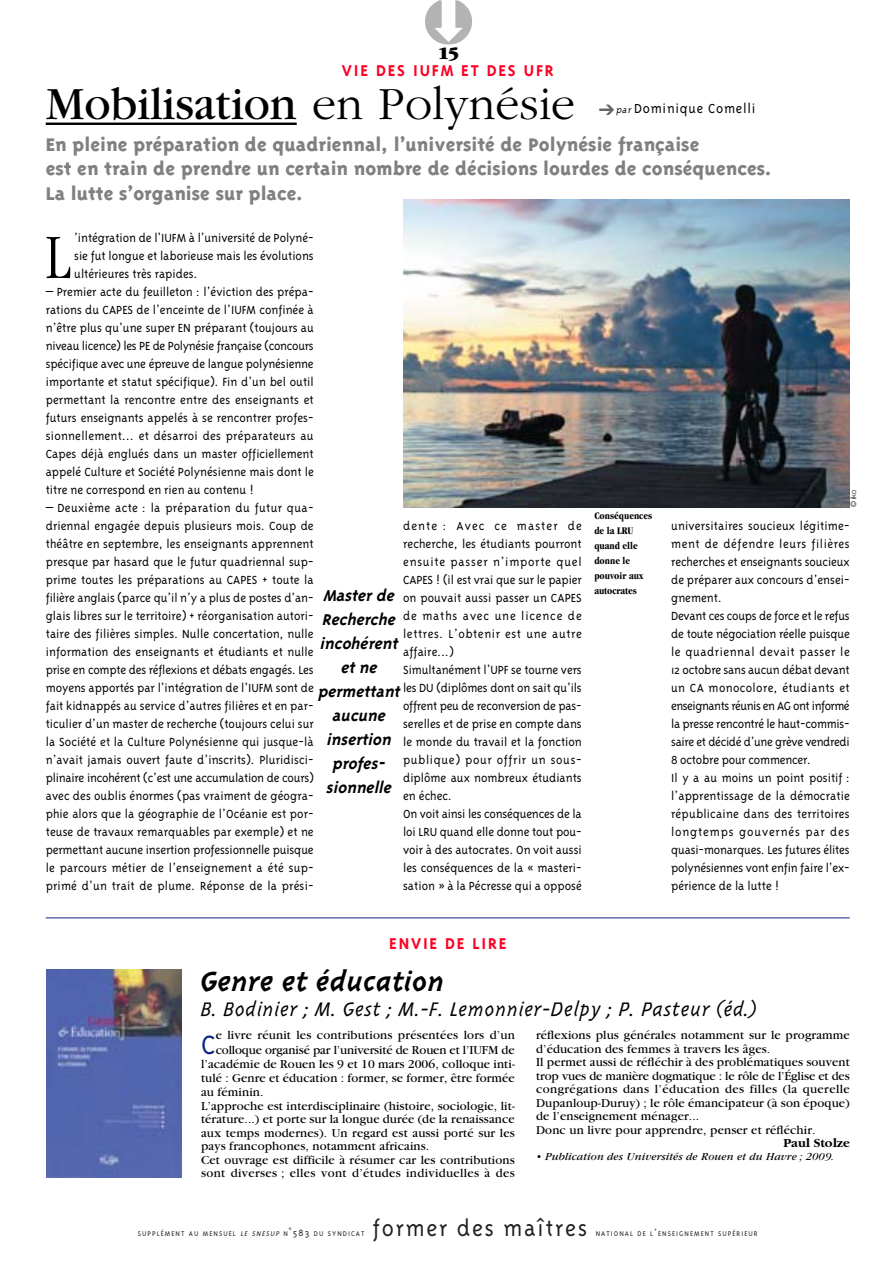
<style>
.page{position:relative;width:893px;height:1262px;background:#fff}
.page>*{position:absolute;margin:0;border:0;box-sizing:border-box;transform-origin:0 0}
.t1{font:300 condensed 65.1px "Garamond";color:#000}
.t2{font:48px "Garamond";color:#000}
.t3{font:italic 700 31.5px "Triplex";color:#000}
.t4{font:300 30.3px "Triplex";color:#0d2581}
.t5{font:300 25.5px "Triplex";letter-spacing:.07em;color:#231f20}
.t6{font:italic 300 22.5px "Triplex";letter-spacing:.01em;color:#000}
.t7{font:800 21px/24px "Triplex";color:#808080}
.t8{font:italic 700 18px/24px "Triplex";color:#000;text-align:center}
.t9{font:700 18px "Triplex";letter-spacing:.1em;color:#fc0125}
.t10{font:700 18px "Garamond";color:#000}
.t11{font:300 15px "Triplex";letter-spacing:.05em;color:#000}
.t12{font:300 13.5px/18px "Triplex";color:#000;text-align:justify}
.t13{font:12.75px/13.5px "Garamond";letter-spacing:.01em;color:#000}
.t14{font:12.75px "Garamond";letter-spacing:-.01em;color:#000}
.t15{font:12.75px "Garamond";letter-spacing:.03em;color:#000}
.t16{font:700 12.75px "Garamond";letter-spacing:.01em;color:#000}
.t17{font:italic 11.25px "Garamond";letter-spacing:.01em;color:#000}
.t18{font:700 condensed 10.5px/15px "Garamond";color:#000}
.t19{font:300 7.8px "Triplex";letter-spacing:.135em;color:#231f20}
.t20{font:300 7.5px "Helvetica Neue";color:#000}
.s1{font-weight:300}
.s2{color:#666}
.s3{font-style:italic;font-size:10.5px}
.s4{font-style:italic}
.s5{font-size:10.5px}
</style>
<div class="page">
<hr style="left:46px;top:123px;width:251px;height:2px;background:#000">
<img style="left:403px;top:200px;width:446px;height:307px">
<hr style="left:46px;top:917px;width:803px;height:1px;background:#0d2581">
<img style="left:47px;top:969px;width:134px;height:208px">
<h3 class="t10" style="left:439px;top:47px;width:22px">15</h3>
<h3 class="t9" style="left:342px;top:63px;width:213px">VIE DES IUFM ET DES UFR</h3>
<h2 class="t2" style="left:46px;top:87px;width:531px">Mobilisation <span class="s1">en Polynésie</span></h2>
<h3 class="t7" style="left:46px;top:135px;width:727px">En pleine préparation de quadriennal, l’université de Polynésie française<br>est en train de prendre un certain nombre de décisions lourdes de conséquences.<br>La lutte s’organise sur place.</h3>
<p class="t11" style="left:598px;top:102px;width:158px"><span class="s2">➔</span><span class="s3">par</span> Dominique Comelli</p>
<h1 class="t1" style="left:46px;top:232px;width:27px">L</h1>
<p class="t12" style="left:74px;top:230px;width:241px">’intégration de l’IUFM à l’université de Polyné&shy;sie fut longue et laborieuse mais les évolutions ultérieures très rapides.</p>
<p class="t12" style="left:46px;top:284px;width:269px">– Premier acte du feuilleton : l’éviction des prépa&shy;rations du CAPES de l’enceinte de l’IUFM confinée à n’être plus qu’une super EN préparant (toujours au niveau licence) les PE de Polynésie française (concours spécifique avec une épreuve de langue polynésienne importante et statut spécifique). Fin d’un bel outil permettant la rencontre entre des enseignants et futurs enseignants appelés à se rencontrer profes&shy;sionnellement... et désarroi des préparateurs au Capes déjà englués dans un master officiellement appelé Culture et Société Polynésienne mais dont le titre ne correspond en rien au contenu !</p>
<p class="t12" style="left:46px;top:500px;width:269px">– Deuxième acte : la préparation du futur qua&shy;driennal engagée depuis plusieurs mois. Coup de théâtre en septembre, les enseignants apprennent presque par hasard que le futur quadriennal sup&shy;prime toutes les préparations au CAPES + toute la filière anglais (parce qu’il n’y a plus de postes d’an&shy;glais libres sur le territoire) + réorganisation autori&shy;taire des filières simples. Nulle concertation, nulle information des enseignants et étudiants et nulle prise en compte des réflexions et débats engagés. Les moyens apportés par l’intégration de l’IUFM sont de fait kidnappés au service d’autres filières et en par&shy;ticulier d’un master de recherche (toujours celui sur la Société et la Culture Polynésienne qui jusque-là n’avait jamais ouvert faute d’inscrits). Pluridisci&shy;plinaire incohérent (c’est une accumulation de cours) avec des oublis énormes (pas vraiment de géogra&shy;phie alors que la géographie de l’Océanie est por&shy;teuse de travaux remarquables par exemple) et ne permettant aucune insertion professionnelle puisque le parcours métier de l’enseignement a été sup&shy;primé d’un trait de plume. Réponse de la prési-</p>
<p class="t20" style="left:850px;top:507px;width:19px;rotate:-90deg">© iko</p>
<p class="t18" style="left:594px;top:509px;width:59px">Conséquences de la LRU quand elle donne le pouvoir aux autocrates</p>
<p class="t12" style="left:403px;top:518px;width:180px;text-align:left">dente : Avec ce master de recherche, les étudiants pourront ensuite passer n’importe quel<br>CAPES ! (il est vrai que sur le papier on pouvait aussi passer un CAPES de maths avec une licence de lettres. L’obtenir est une autre affaire...)<br>Simultanément l’UPF se tourne vers les DU (diplômes dont on sait qu’ils offrent peu de reconversion de pas&shy;serelles et de prise en compte dans le monde du travail et la fonction publique) pour offrir un sous&shy;diplôme aux nombreux étudiants en échec.<br>On voit ainsi les conséquences de la loi LRU quand elle donne tout pou&shy;voir à des autocrates. On voit aussi les conséquences de la « masteri&shy;sation » à la Pécresse qui a opposé</p>
<p class="t12" style="left:671px;top:518px;width:180px;text-align:left">universitaires soucieux légitime&shy;ment de défendre leurs filières recherches et enseignants soucieux de préparer aux concours d’ensei&shy;gnement.<br>Devant ces coups de force et le refus de toute négociation réelle puisque le quadriennal devait passer le<br>12 octobre sans aucun débat devant un CA monocolore, étudiants et enseignants réunis en AG ont informé la presse rencontré le haut-commis&shy;saire et décidé d’une grève vendredi<br>8 octobre pour commencer.<br>Il y a au moins un point positif : l’apprentissage de la démocratie républicaine dans des territoires longtemps gouvernés par des quasi-monarques. Les futures élites polynésiennes vont enfin faire l’ex&shy;périence de la lutte !</p>
<h3 class="t8" style="left:317px;top:585px;width:87px">Masterde<br>Recherche incohérent etne permettant aucune insertion profes&shy;sionnelle</h3>
<h3 class="t9" style="left:389px;top:937px;width:119px">ENVIE DE LIRE</h3>
<h3 class="t3" style="left:201px;top:969px;width:245px">Genre et éducation</h3>
<h3 class="t6" style="left:201px;top:1001px;width:558px">B. Bodinier ; M. Gest ; M.-F. Lemonnier-Delpy ; P. Pasteur (éd.)</h3>
<h3 class="t4" style="left:201px;top:1032px;width:16px">C</h3>
<p class="t13" style="left:216px;top:1029px;width:300px">e livre réunit les contributions présentées lors d’un</p>
<p class="t14" style="left:216px;top:1045px;width:300px">colloque organisé par l’université de Rouen et l’IUFM de</p>
<p class="t13" style="left:201px;top:1058px;width:315px">l’académie de Rouen les 9 et 10 mars 2006, colloque inti-</p>
<p class="t13" style="left:201px;top:1072px;width:315px">tulé : Genre et éducation : former, se former, être formée</p>
<p class="t13" style="left:201px;top:1086px;width:64px">au féminin.</p>
<p class="t13" style="left:201px;top:1100px;width:315px">L’approche est interdisciplinaire (histoire, sociologie, lit-</p>
<p class="t13" style="left:201px;top:1113px;width:315px">térature...) et porte sur la longue durée (de la renaissance</p>
<p class="t13" style="left:201px;top:1127px;width:315px">aux temps modernes). Un regard est aussi porté sur les</p>
<p class="t13" style="left:201px;top:1140px;width:230px">pays francophones, notamment africains.</p>
<p class="t13" style="left:201px;top:1154px;width:315px">Cet ouvrage est difficile à résumer car les contributions</p>
<p class="t15" style="left:201px;top:1169px;width:315px">sont diverses ; elles vont d’études individuelles à des</p>
<p class="t13" style="left:536px;top:1029px;width:315px">réflexions plus générales notamment sur le programme d’éducation des femmes à travers les âges.<br>Il permet aussi de réfléchir à des problématiques souvent trop vues de manière dogmatique : le rôle de l’Église et des congrégations dans l’éducation des filles (la querelle Dupanloup-Duruy) ; le rôle émancipateur (à son époque) de l’enseignement ménager...<br>Donc un livre pour apprendre, penser et réfléchir.</p>
<p class="t16" style="left:783px;top:1138px;width:68px">Paul Stolze</p>
<p class="t17" style="left:536px;top:1152px;width:299px">• Publication des Universités de Rouen et du Havre ; 2009.</p>
<p class="t19" style="left:138px;top:1230px;width:228px">SUPPLÉMENT AU MENSUEL <span class="s4">LE SNESUP</span> N<span class="s5">˚583</span> DU SYNDICAT</p>
<h3 class="t5" style="left:372px;top:1218px;width:216px">former des maîtres</h3>
<p class="t19" style="left:595px;top:1230px;width:163px">NATIONAL DE L<span class="s5">’</span>ENSEIGNEMENT SUPÉRIEUR</p>
</div>
